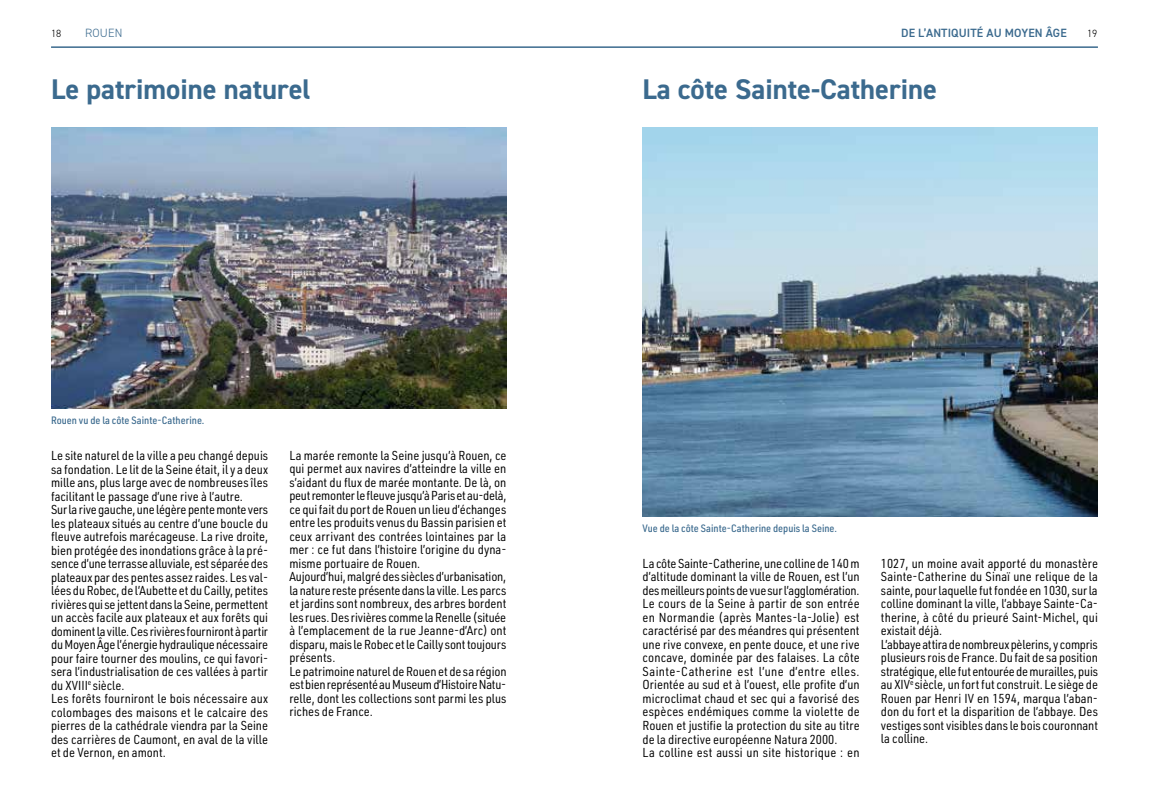
<style>
.page{position:relative;width:1149px;height:808px;background:#fff}
.page>*{position:absolute;margin:0;border:0;box-sizing:border-box;transform-origin:0 0}
.t1{font:700 28.5px "DIN2014";color:#3b6a8e}
.t2{font:12.75px/13.5px "URWDIN Semi Cond";color:#000}
.t3{font:600 12px "DIN2014";letter-spacing:.01em;color:#3b6a8e}
.t4{font:300 12px "DIN2014";letter-spacing:.01em;color:#3b6a8e}
.t5{font:500 10.5px "URWDIN Semi Cond";color:#3b6a8e}
.t6{font:300 10.5px "DIN2014";color:#000}
</style>
<div class="page">
<img style="left:642px;top:128px;width:455px;height:388px">
<img style="left:51px;top:128px;width:455px;height:280px">
<hr style="left:51px;top:46px;width:1046px;height:2px;background:#3b6a8e">
<p class="t6" style="left:51px;top:27px;width:12px">18</p>
<p class="t4" style="left:85px;top:26px;width:39px">ROUEN</p>
<p class="t3" style="left:900px;top:25px;width:167px">DE L’ANTIQUITÉ AU MOYEN ÂGE</p>
<p class="t6" style="left:1086px;top:27px;width:12px">19</p>
<h1 class="t1" style="left:51px;top:70px;width:261px">Le patrimoine naturel</h1>
<h1 class="t1" style="left:642px;top:70px;width:296px">La côte Sainte-Catherine</h1>
<p class="t5" style="left:51px;top:413px;width:155px">Rouen vu de la côte Sainte-Catherine.</p>
<p class="t2" style="left:51px;top:448px;width:219px">Le site naturel de la ville a peu changé depuis sa fondation. Le lit de la Seine était, il y a deux mille ans, plus large avec de nombreuses îles facilitant le passage d’une rive à l’autre.<br>Sur la rive gauche, une légère pente monte vers les plateaux situés au centre d’une boucle du fleuve autrefois marécageuse. La rive droite, bien protégée des inondations grâce à la pré&shy;sence d’une terrasse alluviale, est séparée des plateaux par des pentes assez raides. Les val&shy;lées du Robec, de l’Aubette et du Cailly, petites rivières qui se jettent dans la Seine, permettent un accès facile aux plateaux et aux forêts qui dominent la ville. Ces rivières fourniront à partir du Moyen Âge l’énergie hydraulique nécessaire pour faire tourner des moulins, ce qui favori&shy;sera l’industrialisation de ces vallées à partir du XVIII<sup>e</sup> siècle.<br>Les forêts fourniront le bois nécessaire aux colombages des maisons et le calcaire des pierres de la cathédrale viendra par la Seine des carrières de Caumont, en aval de la ville et de Vernon, en amont.</p>
<p class="t2" style="left:289px;top:448px;width:219px">La marée remonte la Seine jusqu’à Rouen, ce qui permet aux navires d’atteindre la ville en s’aidant du flux de marée montante. De là, on peut remonter le fleuve jusqu’à Paris et au-delà, ce qui fait du port de Rouen un lieu d’échanges entre les produits venus du Bassin parisien et ceux arrivant des contrées lointaines par la mer : ce fut dans l’histoire l’origine du dyna&shy;misme portuaire de Rouen.<br>Aujourd’hui, malgré des siècles d’urbanisation, la nature reste présente dans la ville. Les parcs et jardins sont nombreux, des arbres bordent les rues. Des rivières comme la Renelle (située à l’emplacement de la rue Jeanne-d’Arc) ont disparu, mais le Robec et le Cailly sont toujours présents.<br>Le patrimoine naturel de Rouen et de sa région est bien représenté au Museum d’Histoire Natu&shy;relle, dont les collections sont parmi les plus riches de France.</p>
<p class="t5" style="left:642px;top:521px;width:196px">Vue de la côte Sainte-Catherine depuis la Seine.</p>
<p class="t2" style="left:642px;top:556px;width:218px">La côte Sainte-Catherine, une colline de 140 m d’altitude dominant la ville de Rouen, est l’un des meilleurs points de vue sur l’agglomération.<br>Le cours de la Seine à partir de son entrée en Normandie (après Mantes-la-Jolie) est caractérisé par des méandres qui présentent une rive convexe, en pente douce, et une rive concave, dominée par des falaises. La côte Sainte-Catherine est l’une d’entre elles.<br>Orientée au sud et à l’ouest, elle profite d’un microclimat chaud et sec qui a favorisé des espèces endémiques comme la violette de Rouen et justifie la protection du site au titre de la directive européenne Natura 2000.<br>La colline est aussi un site historique : en</p>
<p class="t2" style="left:880px;top:556px;width:219px">1027, un moine avait apporté du monastère Sainte-Catherine du Sinaï une relique de la sainte, pour laquelle fut fondée en 1030, sur la colline dominant la ville, l’abbaye Sainte-Ca&shy;therine, à côté du prieuré Saint-Michel, qui existait déjà.<br>L’abbaye attira de nombreux pèlerins, y compris plusieurs rois de France. Du fait de sa position stratégique, elle fut entourée de murailles, puis au XIV<sup>e</sup> siècle, un fort fut construit. Le siège de Rouen par Henri IV en 1594, marqua l’aban&shy;don du fort et la disparition de l’abbaye. Des vestiges sont visibles dans le bois couronnant la colline.</p>
</div>
